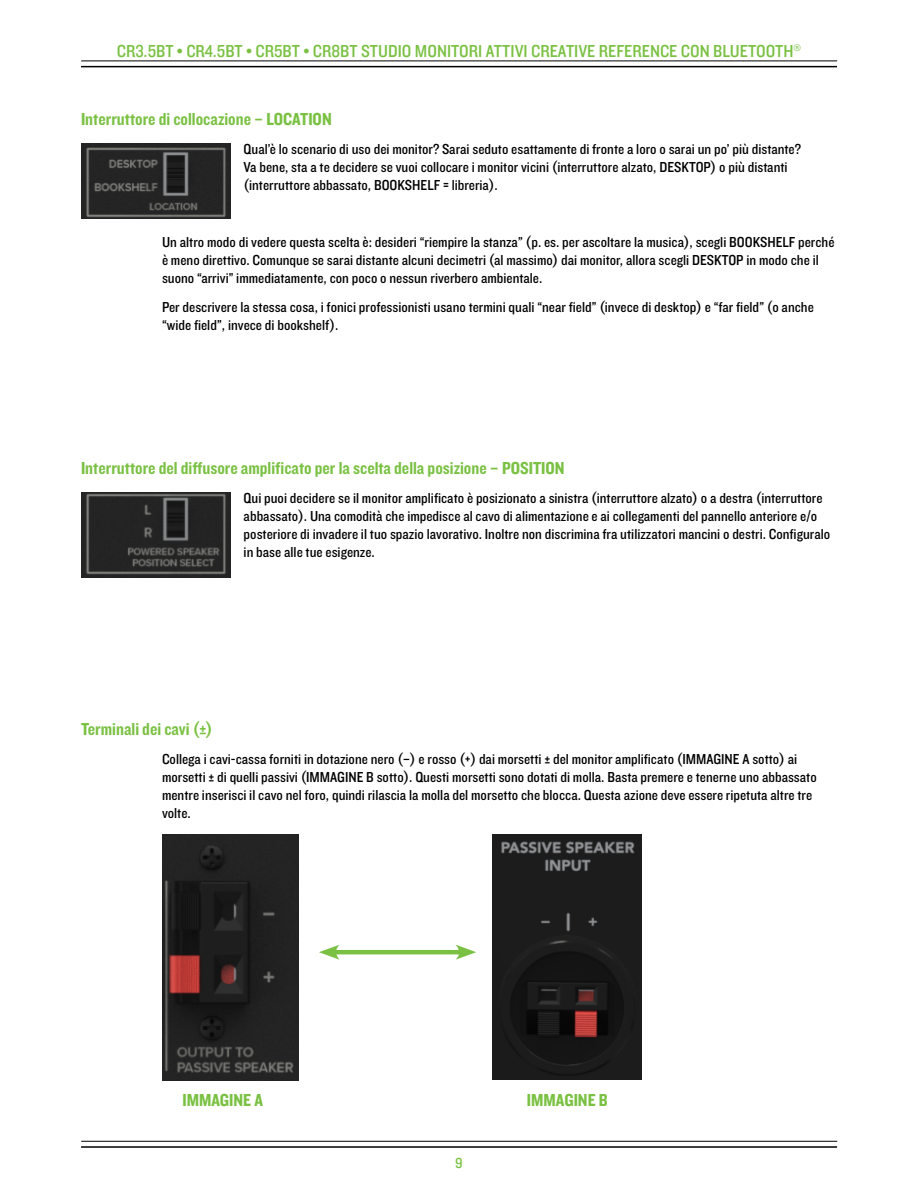
<style>
.page{position:relative;width:918px;height:1188px;background:#fff}
.page>*{position:absolute;margin:0;border:0;box-sizing:border-box;transform-origin:0 0}
.t1{font:18px "Knockout 50 Welterweight";color:#7ac143}
.t2{font:18px "Knockout 30 Junior Welterwt";color:#7ac143}
.t3{font:15px/18px "Knockout 30 Junior Welterwt";color:#000}
.t4{font:15px "Knockout 30 Junior Welterwt";color:#7ac143}
</style>
<div class="page">
<hr style="left:81px;top:66px;width:756px;height:1px;background:#000">
<hr style="left:81px;top:61px;width:756px;height:1px;background:#000">
<hr style="left:81px;top:1146px;width:756px;height:2px;background:#000">
<hr style="left:81px;top:1141px;width:756px;height:1px;background:#000">
<img style="left:81px;top:144px;width:149px;height:74px">
<img style="left:81px;top:493px;width:149px;height:84px">
<img style="left:162px;top:835px;width:137px;height:245px">
<img style="left:492px;top:835px;width:149px;height:244px">
<hr style="left:331px;top:950px;width:133px;height:4px;background:#7ac143">
<svg style="left:319px;top:945px;width:21px;height:15px"></svg>
<svg style="left:455px;top:945px;width:21px;height:15px"></svg>
<p class="t2" style="left:117px;top:39px;width:686px">CR3.5BT • CR4.5BT • CR5BT • CR8BT STUDIO MONITORI ATTIVI CREATIVE REFERENCE CON BLUETOOTH®</p>
<p class="t1" style="left:81px;top:107px;width:252px">Interruttore di collocazione – LOCATION</p>
<p class="t3" style="left:244px;top:139px;width:559px">Qual’è lo scenario di uso dei monitor? Sarai seduto esattamente di fronte a loro o sarai un po’ più distante?<br>Va bene, sta a te decidere se vuoi collocare i monitor vicini (interruttore alzato, DESKTOP) o più distanti (interruttore abbassato, BOOKSHELF = libreria).</p>
<p class="t3" style="left:162px;top:233px;width:674px">Un altro modo di vedere questa scelta è: desideri “riempire la stanza” (p. es. per ascoltare la musica), scegli BOOKSHELF perché è meno direttivo. Comunque se sarai distante alcuni decimetri (al massimo) dai monitor, allora scegli DESKTOP in modo che il suono “arrivi” immediatamente, con poco o nessun riverbero ambientale.</p>
<p class="t3" style="left:162px;top:297px;width:653px">Per descrivere la stessa cosa, i fonici professionisti usano termini quali “near field” (invece di desktop) e “far field” (o anche “wide field”, invece di bookshelf).</p>
<p class="t1" style="left:81px;top:456px;width:485px">Interruttore del diffusore amplificato per la scelta della posizione – POSITION</p>
<p class="t3" style="left:244px;top:488px;width:588px">Qui puoi decidere se il monitor amplificato è posizionato a sinistra (interruttore alzato) o a destra (interruttore abbassato). Una comodità che impedisce al cavo di alimentazione e ai collegamenti del pannello anteriore e/o posteriore di invadere il tuo spazio lavorativo. Inoltre non discrimina fra utilizzatori mancini o destri. Configuralo in base alle tue esigenze.</p>
<p class="t1" style="left:81px;top:717px;width:133px">Terminali dei cavi (±)</p>
<p class="t3" style="left:162px;top:749px;width:656px">Collega i cavi-cassa forniti in dotazione nero (–) e rosso (+) dai morsetti ± del monitor amplificato (IMMAGINE A sotto) ai morsetti ± di quelli passivi (IMMAGINE B sotto). Questi morsetti sono dotati di molla. Basta premere e tenerne uno abbassato mentre inserisci il cavo nel foro, quindi rilascia la molla del morsetto che blocca. Questa azione deve essere ripetuta altre tre volte.</p>
<p class="t1" style="left:182px;top:1088px;width:82px">IMMAGINE A</p>
<p class="t1" style="left:527px;top:1088px;width:83px">IMMAGINE B</p>
<p class="t4" style="left:455px;top:1153px;width:9px">9</p>
</div>
